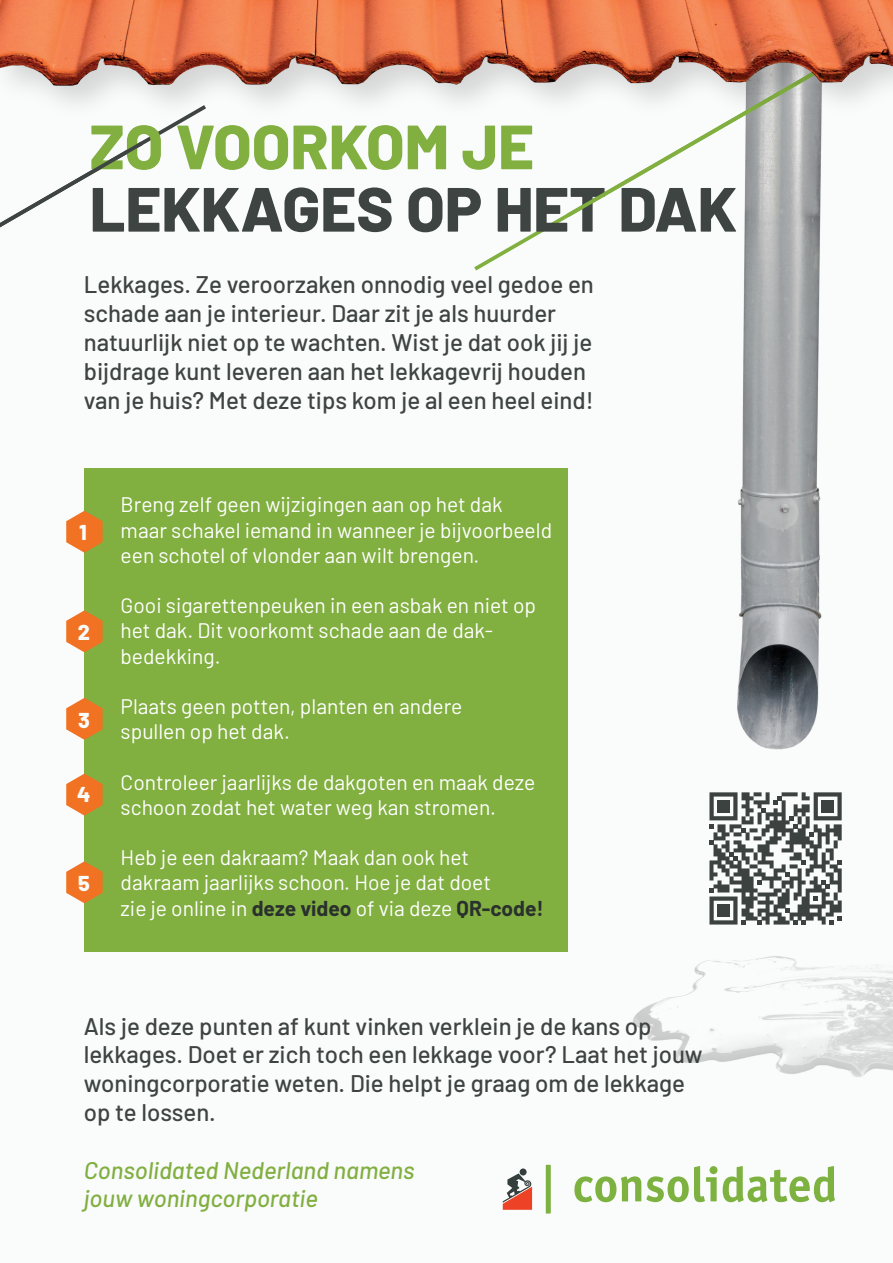
<style>
.page{position:relative;width:893px;height:1263px;background:#fafbfb}
.page>*{position:absolute;margin:0;border:0;box-sizing:border-box;transform-origin:0 0}
.t1{font:800 62.4px "Barlow";color:#3e4442}
.t2{font:800 62.4px "Barlow";color:#81af40}
.t3{font:500 24px/28.8px "Barlow";color:#3e4442}
.t4{font:italic 500 24px/28.8px "Barlow";color:#81af40}
.t5{font:800 21.45px "Barlow";color:#fafbfb}
.t6{font:21px/25.2px "Barlow";color:#fff}
.s1{font-weight:700;color:#29302d}
</style>
<div class="page">
<img style="left:737px;top:274px;width:85px;height:476px">
<svg style="left:474px;top:216px;width:347px;height:58px"></svg>
<img style="left:633px;top:956px;width:260px;height:216px">
<div style="left:84px;top:469px;width:483px;height:483px;background:#81af40"></div>
<svg style="left:66px;top:511px;width:37px;height:42px"></svg>
<svg style="left:66px;top:610px;width:37px;height:42px"></svg>
<svg style="left:66px;top:698px;width:37px;height:42px"></svg>
<svg style="left:66px;top:773px;width:37px;height:42px"></svg>
<svg style="left:66px;top:861px;width:37px;height:42px"></svg>
<div style="left:546px;top:1165px;width:5px;height:48px;background:#7db241"></div>
<svg style="left:574px;top:1166px;width:143px;height:36px"></svg>
<svg style="left:723px;top:1166px;width:112px;height:36px"></svg>
<div style="left:520px;top:1168px;width:7px;height:7px;background:#333e3d;border-radius:50%"></div>
<svg style="left:503px;top:1173px;width:29px;height:37px"></svg>
<svg style="left:0;top:131px;width:167px;height:97px"></svg>
<svg style="left:563px;top:131px;width:259px;height:89px"></svg>
<img style="left:29px;top:86px;width:852px;height:45px">
<img style="left:0;top:0;width:893px;height:86px">
<div style="left:701px;top:784px;width:149px;height:148px;background:#fff"></div>
<svg style="left:709px;top:792px;width:133px;height:132px"></svg>
<div style="left:717px;top:800px;width:12px;height:12px;background:#3e4442"></div>
<div style="left:822px;top:800px;width:12px;height:12px;background:#3e4442"></div>
<div style="left:717px;top:904px;width:12px;height:12px;background:#3e4442"></div>
<h1 class="t2" style="left:90px;top:100px;width:446px">ZO VOORKOM JE</h1>
<h1 class="t1" style="left:90px;top:163px;width:649px">LEKKAGES OP HET DAK</h1>
<p class="t3" style="left:84px;top:268px;width:512px">Lekkages. Ze veroorzaken onnodig veel gedoe en schade aan je interieur. Daar zit je als huurder natuurlijk niet op te wachten. Wist je dat ook jij je bijdrage kunt leveren aan het lekkagevrij houden van je huis? Met deze tips kom je al een heel eind!</p>
<p class="t5" style="left:79px;top:516px;width:9px">1</p>
<p class="t5" style="left:78px;top:616px;width:14px">2</p>
<p class="t5" style="left:78px;top:704px;width:13px">3</p>
<p class="t5" style="left:77px;top:779px;width:15px">4</p>
<p class="t5" style="left:78px;top:867px;width:13px">5</p>
<p class="t6" style="left:121px;top:491px;width:433px">Breng zelf geen wijzigingen aan op het dak maar schakel iemand in wanneer je bijvoorbeeld een schotel of vlonder aan wilt brengen.</p>
<p class="t6" style="left:121px;top:591px;width:417px">Gooi sigarettenpeuken in een asbak en niet op het dak. Dit voorkomt schade aan de dak&shy;bedekking.</p>
<p class="t6" style="left:121px;top:692px;width:343px">Plaats geen potten, planten en andere spullen op het dak.</p>
<p class="t6" style="left:121px;top:768px;width:416px">Controleer jaarlijks de dakgoten en maak deze schoon zodat het water weg kan stromen.</p>
<p class="t6" style="left:121px;top:843px;width:425px">Heb je een dakraam? Maak dan ook het dakraam jaarlijks schoon. Hoe je dat doet<br>zie je online in <span class="s1">deze video</span> of via deze <span class="s1">QR-code!</span></p>
<p class="t3" style="left:84px;top:1010px;width:620px">Als je deze punten af kunt vinken verklein je de kans op lekkages. Doet er zich toch een lekkage voor? Laat het jouw woningcorporatie weten. Die helpt je graag om de lekkage op te lossen.</p>
<p class="t4" style="left:84px;top:1154px;width:332px">Consolidated Nederland namens jouw woningcorporatie</p>
</div>
